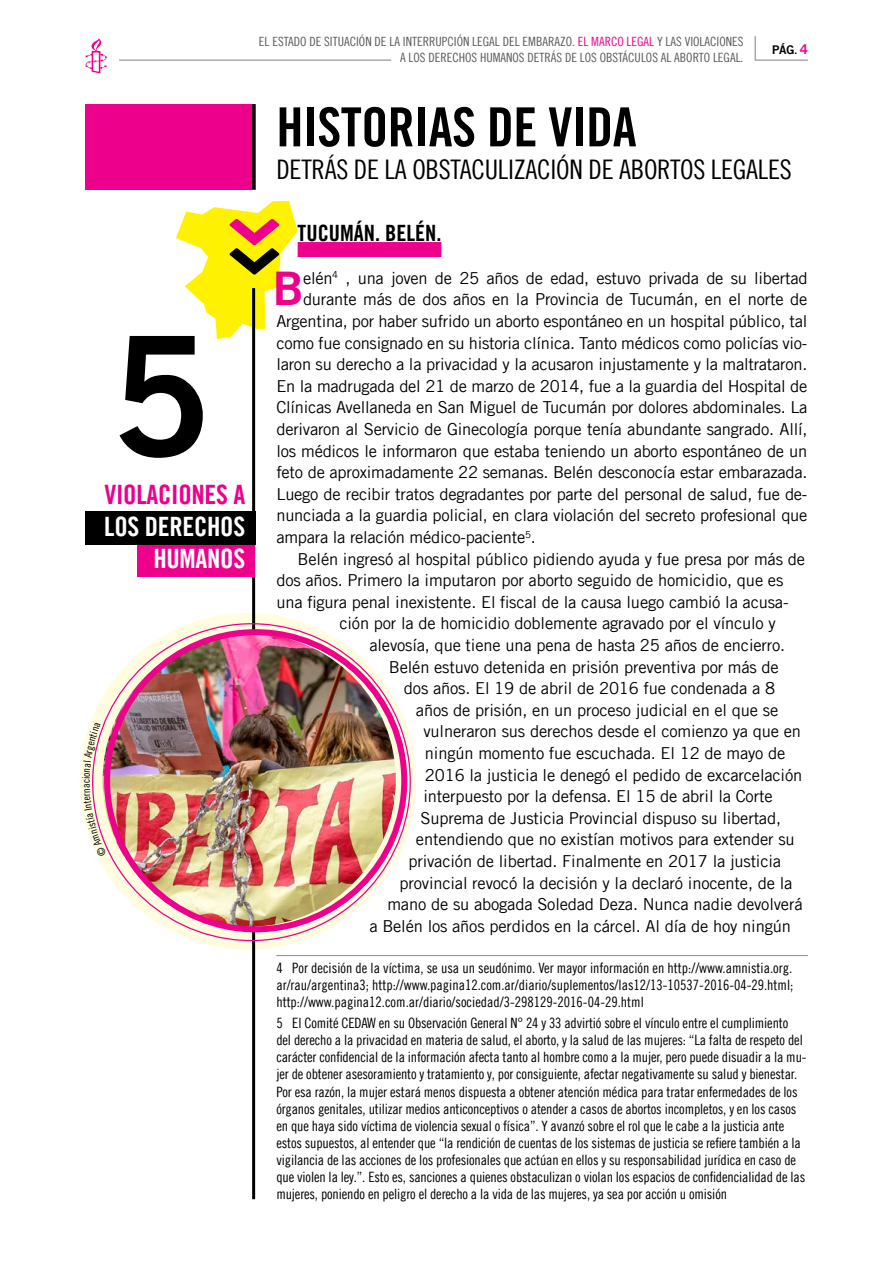
<style>
.page{position:relative;width:893px;height:1263px;background:#fff}
.page>*{position:absolute;margin:0;border:0;box-sizing:border-box;transform-origin:0 0}
.t1{font:166.5px "Amnesty Trade Gothic Bd 2";color:#000}
.t2{font:54px "Amnesty Trade Gothic Bd Cn 20";color:#000}
.t3{font:46.35px "Amnesty Trade Gothic Bd 2";color:#ec008c}
.t4{font:27px "Amnesty Trade Gothic Cn 18";color:#000}
.t5{font:26.7px/32.1px "Amnesty Trade Gothic Bd Cn 20";color:#fff}
.t6{font:26.7px "Amnesty Trade Gothic Bd Cn 20";color:#ec008c}
.t7{font:22.5px "Amnesty Trade Gothic Bd Cn 20";color:#000}
.t8{font:16.5px "Amnesty Trade Gothic";letter-spacing:-.01em;color:#000}
.t9{font:14.25px/17.1px "Amnesty Trade Gothic Cn 18";letter-spacing:-.01em;color:#000;text-align:justify}
.t10{font:12.75px/15.3px "Amnesty Trade Gothic Cn 18";color:#58595b;text-align:right}
.t11{font:12px "Amnesty Trade Gothic Bd 2";color:#000}
.t12{font:10.5px "Amnesty Trade Gothic Cn 18";color:#000}
.s1{color:#ec008c}
.s2{font-family:"Amnesty Trade Gothic Bd Cn 20"}
.s3{font-size:13.5px;color:#ec008c}
</style>
<div class="page">
<svg style="left:85px;top:38px;width:22px;height:35px"></svg>
<svg style="left:755px;top:36px;width:1px;height:24px"></svg>
<hr style="left:755px;top:60px;width:53px;height:1px;background:#939598">
<hr style="left:119px;top:60px;width:272px;height:1px;background:#939598">
<div style="left:298px;top:242px;width:143px;height:15px;background:#ec008c"></div>
<hr style="left:276px;top:955px;width:532px;height:1px;background:#939598">
<svg style="left:176px;top:201px;width:122px;height:138px"></svg>
<hr style="left:252px;top:288px;width:3px;height:911px;background:#000">
<img style="left:80px;top:604px;width:336px;height:357px">
<div style="left:85px;top:512px;width:170px;height:33px;background:#000"></div>
<div style="left:138px;top:545px;width:117px;height:31px;background:#ec008c"></div>
<div style="left:85px;top:104px;width:170px;height:85px;background:#ec008c"></div>
<hr style="left:252px;top:104px;width:3px;height:85px;background:#000">
<svg style="left:83px;top:784px;width:23px;height:73px"></svg>
<svg style="left:82px;top:722px;width:19px;height:56px"></svg>
<p class="t10" style="left:259px;top:34px;width:486px">EL ESTADO DE SITUACIÓN DE LA INTERRUPCIÓN LEGAL DEL EMBARAZO. <span class="s1">EL MARCO LEGAL</span> Y LAS VIOLACIONES<br>A LOS DERECHOS HUMANOS DETRÁS DE LOS OBSTÁCULOS AL ABORTO LEGAL.</p>
<p class="t11" style="left:772px;top:43px;width:37px">PáG<span class="s2">.</span> <span class="s3">4</span></p>
<h1 class="t1" style="left:111px;top:293px;width:103px">5</h1>
<h3 class="t6" style="left:105px;top:478px;width:24px">VIOLACIONES</h3>
<h3 class="t6" style="left:233px;top:478px;width:13px">A</h3>
<h3 class="t5" style="left:153px;top:510px;width:14px;text-indent:-49px">LOS DERECHOS<br>HUMANOS</h3>
<p class="t12" style="left:80px;top:783px;width:6px;rotate:-90deg">c</p>
<h2 class="t2" style="left:276px;top:94px;width:23px">HISTORIAS</h2>
<h2 class="t2" style="left:487px;top:94px;width:85px">DE VIDA</h2>
<h3 class="t4" style="left:276px;top:153px;width:13px">detr</h3>
<h3 class="t4" style="left:325px;top:153px;width:100px">ásde la obstaculi</h3>
<h3 class="t4" style="left:514px;top:153px;width:119px">zaciónde abortos</h3>
<h3 class="t4" style="left:711px;top:153px;width:13px">legales</h3>
<h3 class="t7" style="left:298px;top:219px;width:21px">TUCUMÁN</h3>
<h3 class="t7" style="left:375px;top:219px;width:32px">. BELÉN</h3>
<h3 class="t7" style="left:436px;top:219px;width:6px">.</h3>
<h3 class="t3" style="left:273px;top:260px;width:32px">B</h3>
<p class="t8" style="left:303px;top:268px;width:506px">elén<sup>4</sup> , una joven de 25 años de edad, estuvo privada de su libertad</p>
<p class="t8" style="left:303px;top:289px;width:506px">durante más de dos años en la Provincia de Tucumán, en el norte de</p>
<p class="t8" style="left:276px;top:311px;width:532px">Argentina, por haber sufrido un aborto espontáneo en un hospital público, tal</p>
<p class="t8" style="left:276px;top:333px;width:533px">como fue consignado en su historia clínica. Tanto médicos como policías vio-</p>
<p class="t8" style="left:276px;top:354px;width:532px">laron su derecho a la privacidad y la acusaron injustamente y la maltrataron.</p>
<p class="t8" style="left:276px;top:376px;width:532px">En la madrugada del 21 de marzo de 2014, fue a la guardia del Hospital de</p>
<p class="t8" style="left:276px;top:397px;width:533px">Clínicas Avellaneda en San Miguel de Tucumán por dolores abdominales. La</p>
<p class="t8" style="left:276px;top:419px;width:532px">derivaron al Servicio de Ginecología porque tenía abundante sangrado. Allí,</p>
<p class="t8" style="left:276px;top:441px;width:532px">los médicos le informaron que estaba teniendo un aborto espontáneo de un</p>
<p class="t8" style="left:276px;top:462px;width:532px">feto de aproximadamente 22 semanas. Belén desconocía estar embarazada.</p>
<p class="t8" style="left:276px;top:484px;width:533px">Luego de recibir tratos degradantes por parte del personal de salud, fue de-</p>
<p class="t8" style="left:276px;top:505px;width:533px">nunciada a la guardia policial, en clara violación del secreto profesional que</p>
<p class="t8" style="left:276px;top:527px;width:261px">ampara la relación médico-paciente<sup>5</sup>.</p>
<p class="t8" style="left:298px;top:549px;width:509px">Belén ingresó al hospital público pidiendo ayuda y fue presa por más de</p>
<p class="t8" style="left:276px;top:570px;width:508px">dos años. Primero la imputaron por aborto seguido de homicidio, que es</p>
<p class="t8" style="left:276px;top:592px;width:514px">una figura penal inexistente. El fiscal de la causa luego cambió la acusa-</p>
<p class="t8" style="left:339px;top:613px;width:438px">ción por la de homicidio doblemente agravado por el vínculo y</p>
<p class="t8" style="left:369px;top:635px;width:417px">alevosía, que tiene una pena de hasta 25 años de encierro.</p>
<p class="t8" style="left:389px;top:657px;width:391px">Belén estuvo detenida en prisión preventiva por más de</p>
<p class="t8" style="left:404px;top:678px;width:373px">dos años. El 19 de abril de 2016 fue condenada a 8</p>
<p class="t8" style="left:416px;top:700px;width:364px">años de prisión, en un proceso judicial en el que se</p>
<p class="t8" style="left:423px;top:721px;width:379px">vulneraron sus derechos desde el comienzo ya que en</p>
<p class="t8" style="left:425px;top:743px;width:362px">ningún momento fue escuchada. El 12 de mayo de</p>
<p class="t8" style="left:425px;top:765px;width:379px">2016 la justicia le denegó el pedido de excarcelación</p>
<p class="t8" style="left:423px;top:786px;width:351px">interpuesto por la defensa. El 15 de abril la Corte</p>
<p class="t8" style="left:420px;top:808px;width:362px">Suprema de Justicia Provincial dispuso su libertad,</p>
<p class="t8" style="left:416px;top:829px;width:380px">entendiendo que no existían motivos para extender su</p>
<p class="t8" style="left:408px;top:851px;width:374px">privación de libertad. Finalmente en 2017 la justicia</p>
<p class="t8" style="left:399px;top:873px;width:394px">provincial revocó la decisión y la declaró inocente, de la</p>
<p class="t8" style="left:387px;top:894px;width:417px">mano de su abogada Soledad Deza. Nunca nadie devolverá</p>
<p class="t8" style="left:369px;top:916px;width:423px">a Belén los años perdidos en la cárcel. Al día de hoy ningún</p>
<p class="t9" style="left:276px;top:959px;width:518px">4 Por decisión de la víctima, se usa un seudónimo. Ver mayor información en http://www.amnistia.org. ar/rau/argentina3; http://www.pagina12.com.ar/diario/suplementos/las12/13-10537-2016-04-29.html; http://www.pagina12.com.ar/diario/sociedad/3-298129-2016-04-29.html</p>
<p class="t9" style="left:276px;top:1014px;width:532px;text-align:left">5 El Comité CEDAW en su Observación General N° 24 y 33 advirtió sobre el vínculo entre el cumplimiento<br>del derecho a la privacidad en materia de salud, el aborto, y la salud de las mujeres: “La falta de respeto del carácter confidencial de la información afecta tanto al hombre como a la mujer, pero puede disuadir a la mu&shy;jer de obtener asesoramiento y tratamiento y, por consiguiente, afectar negativamente su salud y bienestar.<br>Por esa razón, la mujer estará menos dispuesta a obtener atención médica para tratar enfermedades de los órganos genitales, utilizar medios anticonceptivos o atender a casos de abortos incompletos, y en los casos en que haya sido víctima de violencia sexual o física”. Y avanzó sobre el rol que le cabe a la justicia ante estos supuestos, al entender que “la rendición de cuentas de los sistemas de justicia se refiere también a la vigilancia de las acciones de los profesionales que actúan en ellos y su responsabilidad jurídica en caso de que violen la ley.”. Esto es, sanciones a quienes obstaculizan o violan los espacios de confidencialidad de las mujeres, poniendo en peligro el derecho a la vida de las mujeres, ya sea por acción u omisión</p>
</div>
